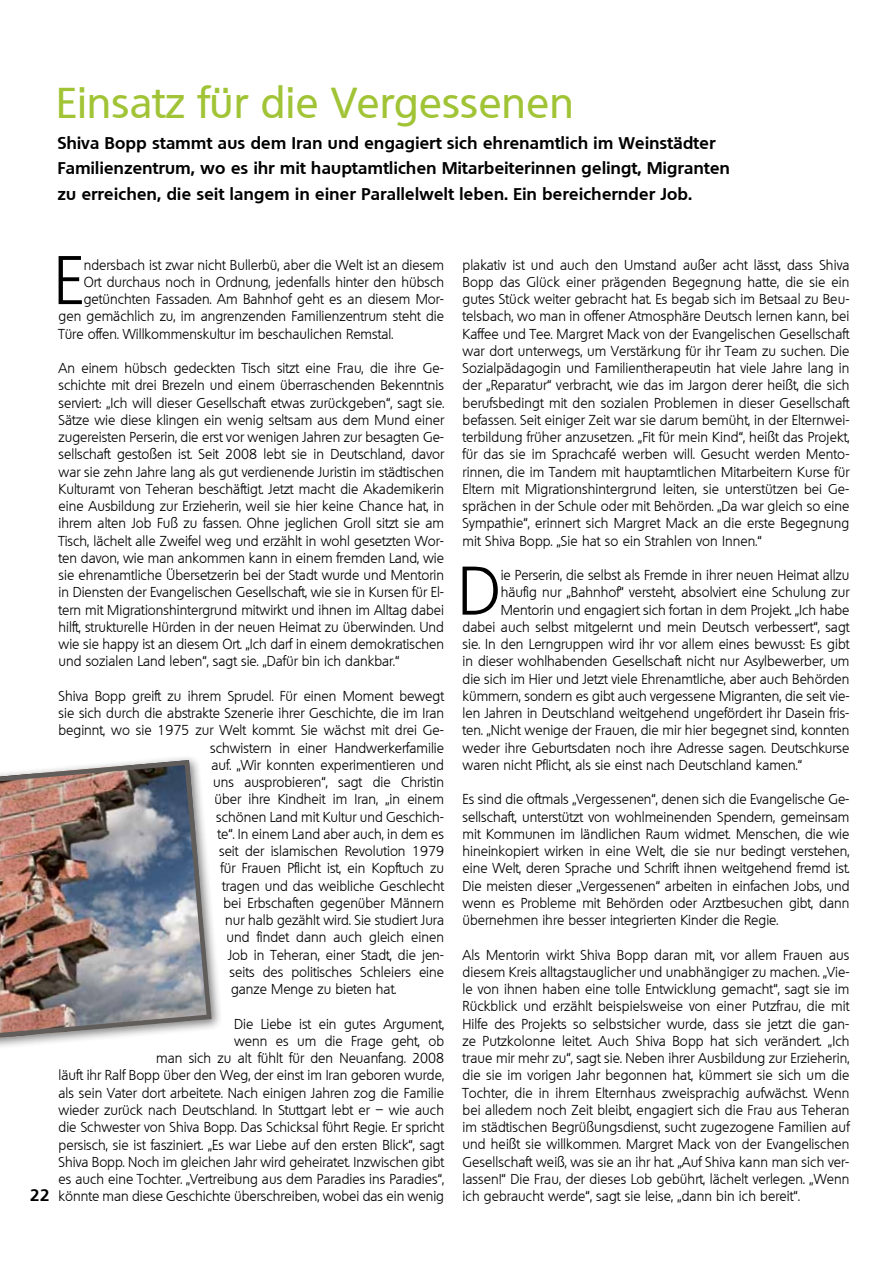
<style>
.page{position:relative;width:893px;height:1263px;background:#fff}
.page>*{position:absolute;margin:0;border:0;box-sizing:border-box;transform-origin:0 0}
.t1{font:300 66.6px "Quebec";color:#000}
.t2{font:500 42px "Quebec";letter-spacing:.015em;color:#a1c436}
.t3{font:700 16.5px/25.5px "Quebec";letter-spacing:.025em;color:#000}
.t4{font:300 14.1px/17.2px "Quebec";color:#000;text-align:justify}
</style>
<div class="page">
<div style="left:0;top:755px;width:223px;height:295px;background:#000;opacity:.5"></div>
<img style="left:0;top:757px;width:214px;height:284px">
<h2 class="t2" style="left:57px;top:76px;width:518px">Einsatz für die Vergessenen</h2>
<p class="t3" style="left:58px;top:130px;width:674px">Shiva Bopp stammt aus dem Iran und engagiert sich ehrenamtlich im Weinstädter<br>Familienzentrum, wo es ihr mit hauptamtlichen Mitarbeiterinnen gelingt, Migranten zu erreichen, die seit langem in einer Parallelwelt leben. Ein bereichernder Job.</p>
<p class="t3" style="left:30px;top:1181px;width:21px">22</p>
<h1 class="t1" style="left:54px;top:238px;width:32px">E</h1>
<p class="t4" style="left:84px;top:256px;width:362px">ndersbach ist zwar nicht Bullerbü, aber die Welt ist an diesem</p>
<p class="t4" style="left:84px;top:273px;width:362px">Ort durchaus noch in Ordnung, jedenfalls hinter den hübsch</p>
<p class="t4" style="left:84px;top:290px;width:362px">getünchten Fassaden. Am Bahnhof geht es an diesem Mor-</p>
<p class="t4" style="left:59px;top:308px;width:387px">gen gemächlich zu, im angrenzenden Familienzentrum steht die</p>
<p class="t4" style="left:59px;top:325px;width:336px">Türe offen. Willkommenskultur im beschaulichen Remstal.</p>
<p class="t4" style="left:59px;top:359px;width:387px">An einem hübsch gedeckten Tisch sitzt eine Frau, die ihre Ge&shy;schichte mit drei Brezeln und einem überraschenden Bekenntnis serviert: „Ich will dieser Gesellschaft etwas zurückgeben“, sagt sie.<br>Sätze wie diese klingen ein wenig seltsam aus dem Mund einer zugereisten Perserin, die erst vor wenigen Jahren zur besagten Ge&shy;sellschaft gestoßen ist. Seit 2008 lebt sie in Deutschland, davor war sie zehn Jahre lang als gut verdienende Juristin im städtischen Kulturamt von Teheran beschäftigt. Jetzt macht die Akademikerin eine Ausbildung zur Erzieherin, weil sie hier keine Chance hat, in ihrem alten Job Fuß zu fassen. Ohne jeglichen Groll sitzt sie am Tisch, lächelt alle Zweifel weg und erzählt in wohl gesetzten Wor&shy;ten davon, wie man ankommen kann in einem fremden Land, wie sie ehrenamtliche Übersetzerin bei der Stadt wurde und Mentorin in Diensten der Evangelischen Gesellschaft, wie sie in Kursen für El&shy;tern mit Migrationshintergrund mitwirkt und ihnen im Alltag dabei hilft, strukturelle Hürden in der neuen Heimat zu überwinden. Und wie sie happy ist an diesem Ort. „Ich darf in einem demokratischen und sozialen Land leben“, sagt sie. „Dafür bin ich dankbar.“</p>
<p class="t4" style="left:59px;top:687px;width:387px">Shiva Bopp greift zu ihrem Sprudel. Für einen Moment bewegt</p>
<p class="t4" style="left:59px;top:704px;width:387px">sie sich durch die abstrakte Szenerie ihrer Geschichte, die im Iran</p>
<p class="t4" style="left:59px;top:722px;width:387px">beginnt, wo sie 1975 zur Welt kommt. Sie wächst mit drei Ge-</p>
<p class="t4" style="left:210px;top:739px;width:236px">schwistern in einer Handwerkerfamilie</p>
<p class="t4" style="left:212px;top:756px;width:234px">auf. „Wir konnten experimentieren und</p>
<p class="t4" style="left:213px;top:773px;width:233px">uns ausprobieren“, sagt die Christin</p>
<p class="t4" style="left:215px;top:791px;width:231px">über ihre Kindheit im Iran, „in einem</p>
<p class="t4" style="left:216px;top:808px;width:230px">schönen Land mit Kultur und Geschich-</p>
<p class="t4" style="left:218px;top:825px;width:228px">te“. In einem Land aber auch, in dem es</p>
<p class="t4" style="left:219px;top:842px;width:226px">seit der islamischen Revolution 1979</p>
<p class="t4" style="left:221px;top:860px;width:225px">für Frauen Pflicht ist, ein Kopftuch zu</p>
<p class="t4" style="left:222px;top:877px;width:223px">tragen und das weibliche Geschlecht</p>
<p class="t4" style="left:224px;top:894px;width:222px">bei Erbschaften gegenüber Männern</p>
<p class="t4" style="left:225px;top:911px;width:221px">nur halb gezählt wird. Sie studiert Jura</p>
<p class="t4" style="left:227px;top:929px;width:219px">und findet dann auch gleich einen</p>
<p class="t4" style="left:228px;top:946px;width:218px">Job in Teheran, einer Stadt, die jen-</p>
<p class="t4" style="left:230px;top:963px;width:216px">seits des politisches Schleiers eine</p>
<p class="t4" style="left:231px;top:980px;width:167px">ganze Menge zu bieten hat.</p>
<p class="t4" style="left:59px;top:1015px;width:387px;text-align:right">Die Liebe ist ein gutes Argument,<br>wenn es um die Frage geht, ob<br>man sich zu alt fühlt für den Neuanfang. 2008<br>läuft ihr Ralf Bopp über den Weg, der einst im Iran geboren wurde, als sein Vater dort arbeitete. Nach einigen Jahren zog die Familie wieder zurück nach Deutschland. In Stuttgart lebt er – wie auch die Schwester von Shiva Bopp. Das Schicksal führt Regie. Er spricht persisch, sie ist fasziniert. „Es war Liebe auf den ersten Blick“, sagt Shiva Bopp. Noch im gleichen Jahr wird geheiratet. Inzwischen gibt es auch eine Tochter. „Vertreibung aus dem Paradies ins Paradies“, könnte man diese Geschichte überschreiben, wobei das ein wenig</p>
<p class="t4" style="left:463px;top:256px;width:388px">plakativ ist und auch den Umstand außer acht lässt, dass Shiva Bopp das Glück einer prägenden Begegnung hatte, die sie ein gutes Stück weiter gebracht hat. Es begab sich im Betsaal zu Beu&shy;telsbach, wo man in offener Atmosphäre Deutsch lernen kann, bei Kaffee und Tee. Margret Mack von der Evangelischen Gesellschaft war dort unterwegs, um Verstärkung für ihr Team zu suchen. Die Sozialpädagogin und Familientherapeutin hat viele Jahre lang in der „Reparatur“ verbracht, wie das im Jargon derer heißt, die sich berufsbedingt mit den sozialen Problemen in dieser Gesellschaft befassen. Seit einiger Zeit war sie darum bemüht, in der Elternwei&shy;terbildung früher anzusetzen. „Fit für mein Kind“, heißt das Projekt, für das sie im Sprachcafé werben will. Gesucht werden Mento&shy;rinnen, die im Tandem mit hauptamtlichen Mitarbeitern Kurse für Eltern mit Migrationshintergrund leiten, sie unterstützen bei Ge&shy;sprächen in der Schule oder mit Behörden. „Da war gleich so eine Sympathie“, erinnert sich Margret Mack an die erste Begegnung mit Shiva Bopp. „Sie hat so ein Strahlen von Innen.“</p>
<h1 class="t1" style="left:458px;top:548px;width:44px">D</h1>
<p class="t4" style="left:501px;top:566px;width:350px">ie Perserin, die selbst als Fremde in ihrer neuen Heimat allzu</p>
<p class="t4" style="left:501px;top:584px;width:350px">häufig nur „Bahnhof“ versteht, absolviert eine Schulung zur</p>
<p class="t4" style="left:501px;top:601px;width:350px">Mentorin und engagiert sich fortan in dem Projekt. „Ich habe</p>
<p class="t4" style="left:463px;top:618px;width:388px">dabei auch selbst mitgelernt und mein Deutsch verbessert“, sagt</p>
<p class="t4" style="left:463px;top:635px;width:388px">sie. In den Lerngruppen wird ihr vor allem eines bewusst: Es gibt</p>
<p class="t4" style="left:463px;top:653px;width:388px">in dieser wohlhabenden Gesellschaft nicht nur Asylbewerber, um</p>
<p class="t4" style="left:463px;top:670px;width:388px">die sich im Hier und Jetzt viele Ehrenamtliche, aber auch Behörden</p>
<p class="t4" style="left:463px;top:687px;width:388px">kümmern, sondern es gibt auch vergessene Migranten, die seit vie-</p>
<p class="t4" style="left:463px;top:704px;width:388px">len Jahren in Deutschland weitgehend ungefördert ihr Dasein fris-</p>
<p class="t4" style="left:463px;top:722px;width:388px">ten. „Nicht wenige der Frauen, die mir hier begegnet sind, konnten</p>
<p class="t4" style="left:463px;top:739px;width:388px">weder ihre Geburtsdaten noch ihre Adresse sagen. Deutschkurse</p>
<p class="t4" style="left:463px;top:756px;width:341px">waren nicht Pflicht, als sie einst nach Deutschland kamen.“</p>
<p class="t4" style="left:463px;top:791px;width:388px">Es sind die oftmals „Vergessenen“, denen sich die Evangelische Ge&shy;sellschaft, unterstützt von wohlmeinenden Spendern, gemeinsam mit Kommunen im ländlichen Raum widmet. Menschen, die wie hineinkopiert wirken in eine Welt, die sie nur bedingt verstehen, eine Welt, deren Sprache und Schrift ihnen weitgehend fremd ist.<br>Die meisten dieser „Vergessenen“ arbeiten in einfachen Jobs, und wenn es Probleme mit Behörden oder Arztbesuchen gibt, dann übernehmen ihre besser integrierten Kinder die Regie.</p>
<p class="t4" style="left:463px;top:946px;width:388px">Als Mentorin wirkt Shiva Bopp daran mit, vor allem Frauen aus diesem Kreis alltagstauglicher und unabhängiger zu machen. „Vie&shy;le von ihnen haben eine tolle Entwicklung gemacht“, sagt sie im Rückblick und erzählt beispielsweise von einer Putzfrau, die mit Hilfe des Projekts so selbstsicher wurde, dass sie jetzt die gan&shy;ze Putzkolonne leitet. Auch Shiva Bopp hat sich verändert. „Ich traue mir mehr zu“, sagt sie. Neben ihrer Ausbildung zur Erzieherin, die sie im vorigen Jahr begonnen hat, kümmert sie sich um die Tochter, die in ihrem Elternhaus zweisprachig aufwächst. Wenn bei alledem noch Zeit bleibt, engagiert sich die Frau aus Teheran im städtischen Begrüßungsdienst, sucht zugezogene Familien auf und heißt sie willkommen. Margret Mack von der Evangelischen Gesellschaft weiß, was sie an ihr hat. „Auf Shiva kann man sich ver&shy;lassen!“ Die Frau, der dieses Lob gebührt, lächelt verlegen. „Wenn ich gebraucht werde“, sagt sie leise, „dann bin ich bereit“.</p>
</div>
